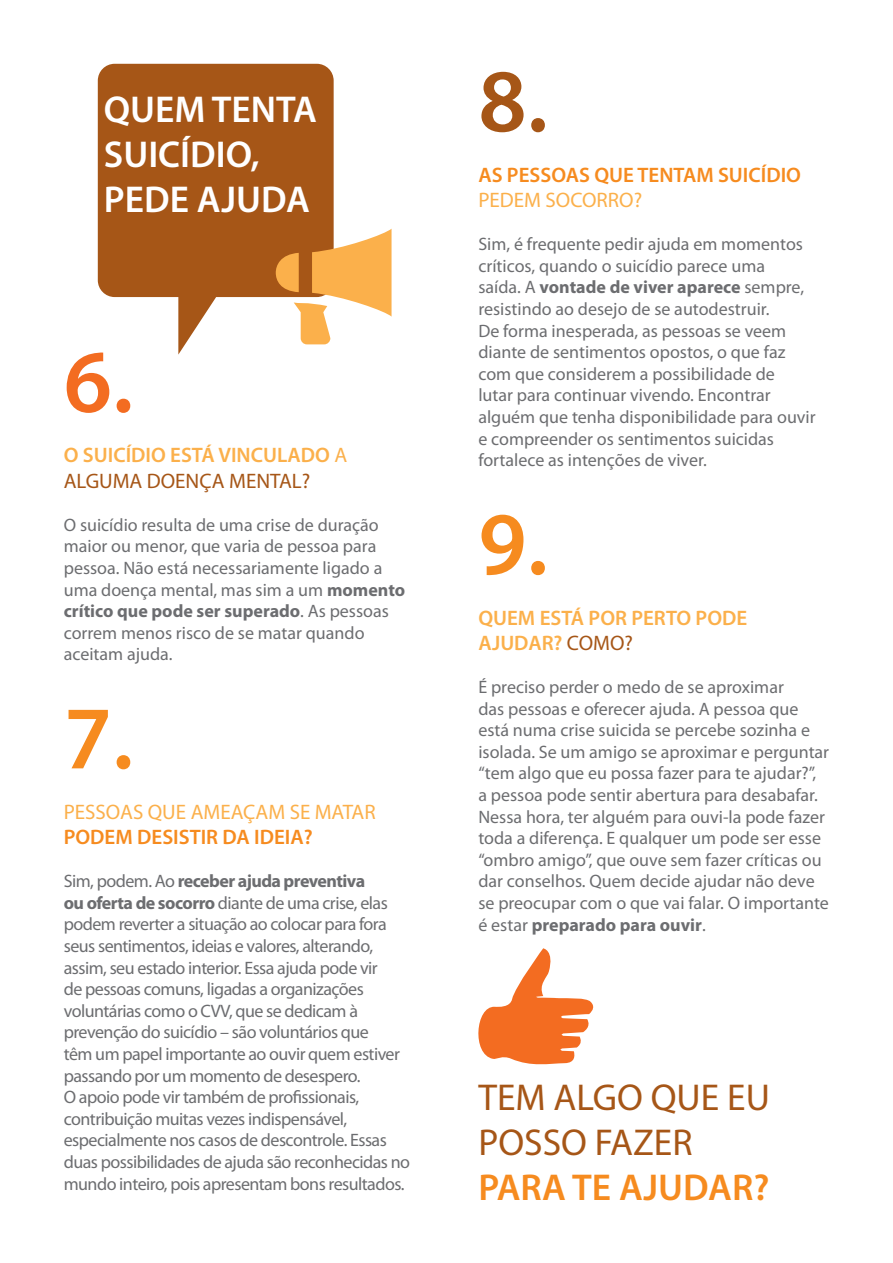
<style>
.page{position:relative;width:893px;height:1263px;background:#fff}
.page>*{position:absolute;margin:0;border:0;box-sizing:border-box;transform-origin:0 0}
.t1{font:600 90px "Myriad Pro";color:#f68b1f}
.t2{font:600 90px "Myriad Pro";color:#f36c21}
.t3{font:600 90px "Myriad Pro";color:#a65617}
.t4{font:600 37.5px/45px "Myriad Pro";color:#fff}
.t5{font:37.5px/45px "Myriad Pro";color:#a65617}
.t6{font:600 37.5px "Myriad Pro";color:#f68b1f}
.t7{font:600 21px/25.2px "Myriad Pro";color:#fbb04b}
.t8{font:21px/25.2px "Myriad Pro";color:#fbb04b}
.t9{font:600 21px/25.2px "Myriad Pro";color:#f68b1f}
.t10{font:18px/21.6px "Myriad Pro";color:#6c6d70}
.t11{font:18px/21.6px "Myriad Pro";letter-spacing:-.03em;color:#6c6d70}
.s1{font-weight:400}
.s2{font-weight:400;color:#a65617}
.s3{font-weight:700}
.s4{font-weight:600;color:#f68b1f}
.s5{font-weight:400;color:#fbb04b}
</style>
<div class="page">
<svg style="left:98px;top:64px;width:236px;height:291px;fill:#a65617"></svg>
<svg style="left:276px;top:229px;width:116px;height:115px"></svg>
<svg style="left:478px;top:948px;width:116px;height:117px"></svg>
<p class="t4" style="left:104px;top:86px;width:215px">QUEM TENTA<br>SUICÍDIO,</p>
<p class="t4" style="left:104px;top:176px;width:208px">PEDE AJUDA</p>
<p class="t2" style="left:64px;top:324px;width:71px">6.</p>
<p class="t7" style="left:64px;top:442px;width:285px">O SUICÍDIO ESTÁ VINCULADO <span class="s1">A<br></span><span class="s2">ALGUMA DOENÇA MENTAL?</span></p>
<p class="t10" style="left:64px;top:514px;width:343px">O suicídio resulta de uma crise de duração maior ou menor, que varia de pessoa para pessoa. Não está necessariamente ligado a uma doença mental, mas sim a um <span class="s3">momento crítico que pode ser superado</span>. As pessoas correm menos risco de se matar quando aceitam ajuda.</p>
<p class="t1" style="left:64px;top:681px;width:71px">7.</p>
<p class="t8" style="left:64px;top:799px;width:313px">PESSOAS QUE AMEAÇAM SE MATAR<br><span class="s4">PODEM DESISTIR DA IDEIA?</span></p>
<p class="t11" style="left:64px;top:870px;width:348px">Sim, podem. Ao <span class="s3">receber ajuda preventiva<br>ou oferta de socorro</span> diante de uma crise, elas podem reverter a situação ao colocar para fora seus sentimentos, ideias e valores, alterando, assim, seu estado interior. Essa ajuda pode vir<br>de pessoas comuns, ligadas a organizações voluntárias como o CVV, que se dedicam à prevenção do suicídio – são voluntários que<br>têm um papel importante ao ouvir quem estiver passando por um momento de desespero.<br>O apoio pode vir também de profissionais, contribuição muitas vezes indispensável, especialmente nos casos de descontrole. Essas duas possibilidades de ajuda são reconhecidas no mundo inteiro, pois apresentam bons resultados.</p>
<p class="t3" style="left:478px;top:44px;width:71px">8.</p>
<p class="t9" style="left:478px;top:161px;width:324px">AS PESSOAS QUE TENTAM SUICÍDIO<br><span class="s5">PEDEM SOCORRO?</span></p>
<p class="t10" style="left:478px;top:233px;width:339px">Sim, é frequente pedir ajuda em momentos críticos, quando o suicídio parece uma<br>saída. A <span class="s3">vontade de viver aparece</span> sempre, resistindo ao desejo de se autodestruir.<br>De forma inesperada, as pessoas se veem diante de sentimentos opostos, o que faz com que considerem a possibilidade de<br>lutar para continuar vivendo. Encontrar alguém que tenha disponibilidade para ouvir e compreender os sentimentos suicidas fortalece as intenções de viver.</p>
<p class="t1" style="left:478px;top:487px;width:71px">9.</p>
<p class="t7" style="left:478px;top:604px;width:270px">QUEM ESTÁ POR PERTO PODE<br>AJUDAR? <span class="s2">COMO?</span></p>
<p class="t10" style="left:478px;top:676px;width:352px">É preciso perder o medo de se aproximar<br>das pessoas e oferecer ajuda. A pessoa que está numa crise suicida se percebe sozinha e isolada. Se um amigo se aproximar e perguntar “tem algo que eu possa fazer para te ajudar?”, a pessoa pode sentir abertura para desabafar.<br>Nessa hora, ter alguém para ouvi-la pode fazer toda a diferença. E qualquer um pode ser esse “ombro amigo”, que ouve sem fazer críticas ou dar conselhos. Quem decide ajudar não deve se preocupar com o que vai falar. O importante é estar <span class="s3">preparado para ouvir</span>.</p>
<p class="t5" style="left:478px;top:1075px;width:293px">TEM ALGO QUE EU<br>POSSO FAZER</p>
<p class="t6" style="left:478px;top:1164px;width:293px">PARA TE AJUDAR?</p>
</div>
